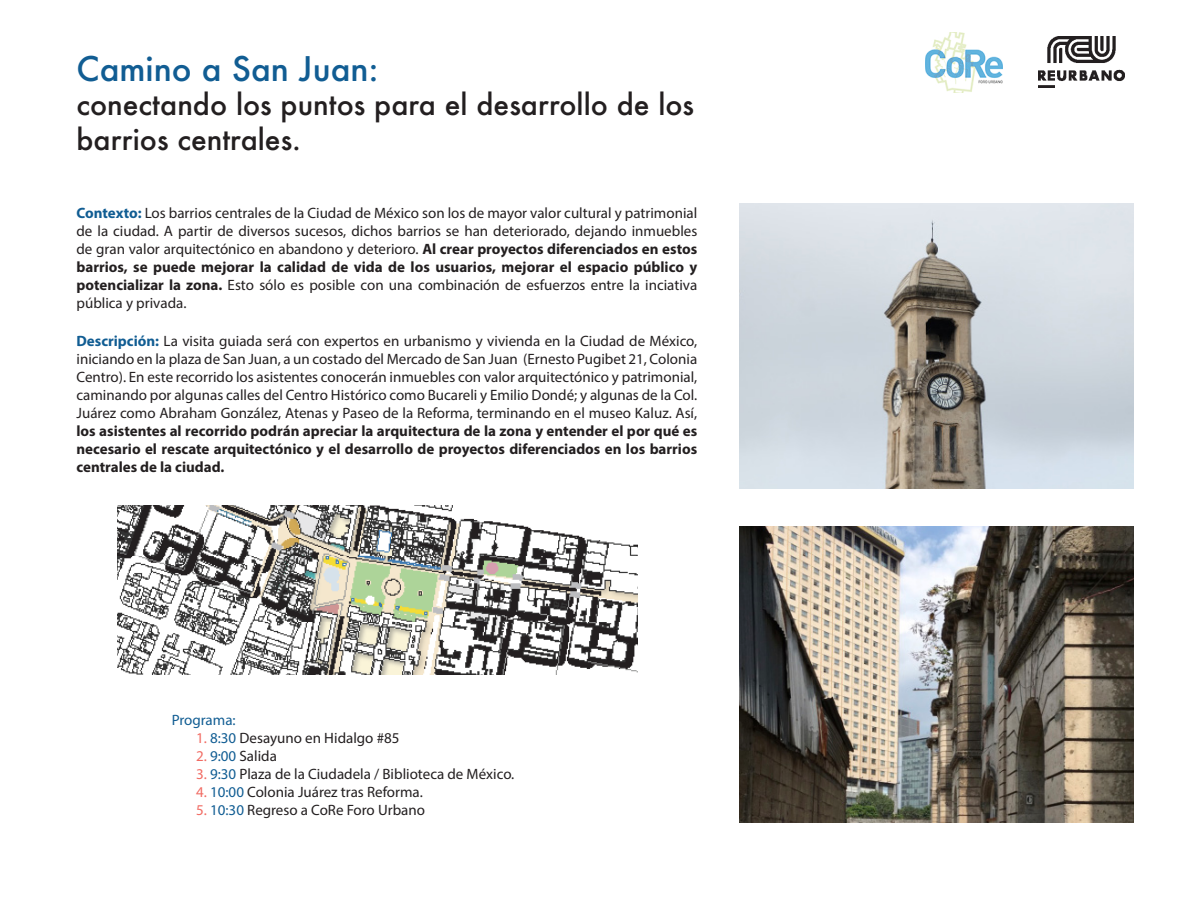
<style>
.page{position:relative;width:1188px;height:918px;background:#fff}
.page>*{position:absolute;margin:0;border:0;box-sizing:border-box;transform-origin:0 0}
.t1{font:500 33px "Futura";color:#115d93}
.t2{font:500 28.5px/34.2px "Futura";color:#231f20}
.t3{font:15px/18px "Myriad Pro";color:#231f20;text-align:justify}
.t4{font:15px "Myriad Pro";letter-spacing:-.005em;color:#115d93}
.s1{font-weight:700;color:#115d93}
.s2{font-weight:700}
.s3{color:#f16b63}
.s4{color:#115d93}
</style>
<div class="page">
<img style="left:1038px;top:37px;width:87px;height:51px">
<img style="left:740px;top:204px;width:394px;height:285px">
<img style="left:926px;top:33px;width:76px;height:59px">
<img style="left:740px;top:527px;width:394px;height:295px">
<img style="left:118px;top:506px;width:520px;height:168px">
<p class="t1" style="left:77px;top:46px;width:304px">Camino a San Juan:</p>
<p class="t2" style="left:77px;top:87px;width:619px">conectando los puntos para el desarrollo de los barrios centrales.</p>
<p class="t3" style="left:77px;top:204px;width:622px"><span class="s1">Contexto:</span> Los barrios centrales de la Ciudad de México son los de mayor valor cultural y patrimonial de la ciudad. A partir de diversos sucesos, dichos barrios se han deteriorado, dejando inmuebles de gran valor arquitectónico en abandono y deterioro. <span class="s2">Al crear proyectos diferenciados en estos barrios, se puede mejorar la calidad de vida de los usuarios, mejorar el espacio público y potencializar la zona.</span> Esto sólo es posible con una combinación de esfuerzos entre la inciativa pública y privada.</p>
<p class="t3" style="left:77px;top:332px;width:622px"><span class="s1">Descripción:</span> La visita guiada será con expertos en urbanismo y vivienda en la Ciudad de México, iniciando en la plaza de San Juan, a un costado del Mercado de San Juan (Ernesto Pugibet 21, Colonia Centro). En este recorrido los asistentes conocerán inmuebles con valor arquitectónico y patrimonial, caminando por algunas calles del Centro Histórico como Bucareli y Emilio Dondé; y algunas de la Col.<br>Juárez como Abraham González, Atenas y Paseo de la Reforma, terminando en el museo Kaluz. Así, <span class="s2">los asistentes al recorrido podrán apreciar la arquitectura de la zona y entender el por qué es necesario el rescate arquitectónico y el desarrollo de proyectos diferenciados en los barrios centrales de la ciudad.</span></p>
<p class="t4" style="left:172px;top:711px;width:65px">Programa:</p>
<p class="t3" style="left:196px;top:729px;width:205px"><span class="s3">1.</span> <span class="s4">8:30</span> Desayuno en Hidalgo #85</p>
<p class="t3" style="left:196px;top:747px;width:82px"><span class="s3">2.</span> <span class="s4">9:00</span> Salida</p>
<p class="t3" style="left:196px;top:765px;width:320px"><span class="s3">3.</span> <span class="s4">9:30</span> Plaza de la Ciudadela / Biblioteca de México.</p>
<p class="t3" style="left:196px;top:783px;width:228px"><span class="s3">4.</span> <span class="s4">10:00</span> Colonia Juárez tras Reforma.</p>
<p class="t3" style="left:196px;top:801px;width:230px"><span class="s3">5.</span> <span class="s4">10:30</span> Regreso a CoRe Foro Urbano</p>
</div>
